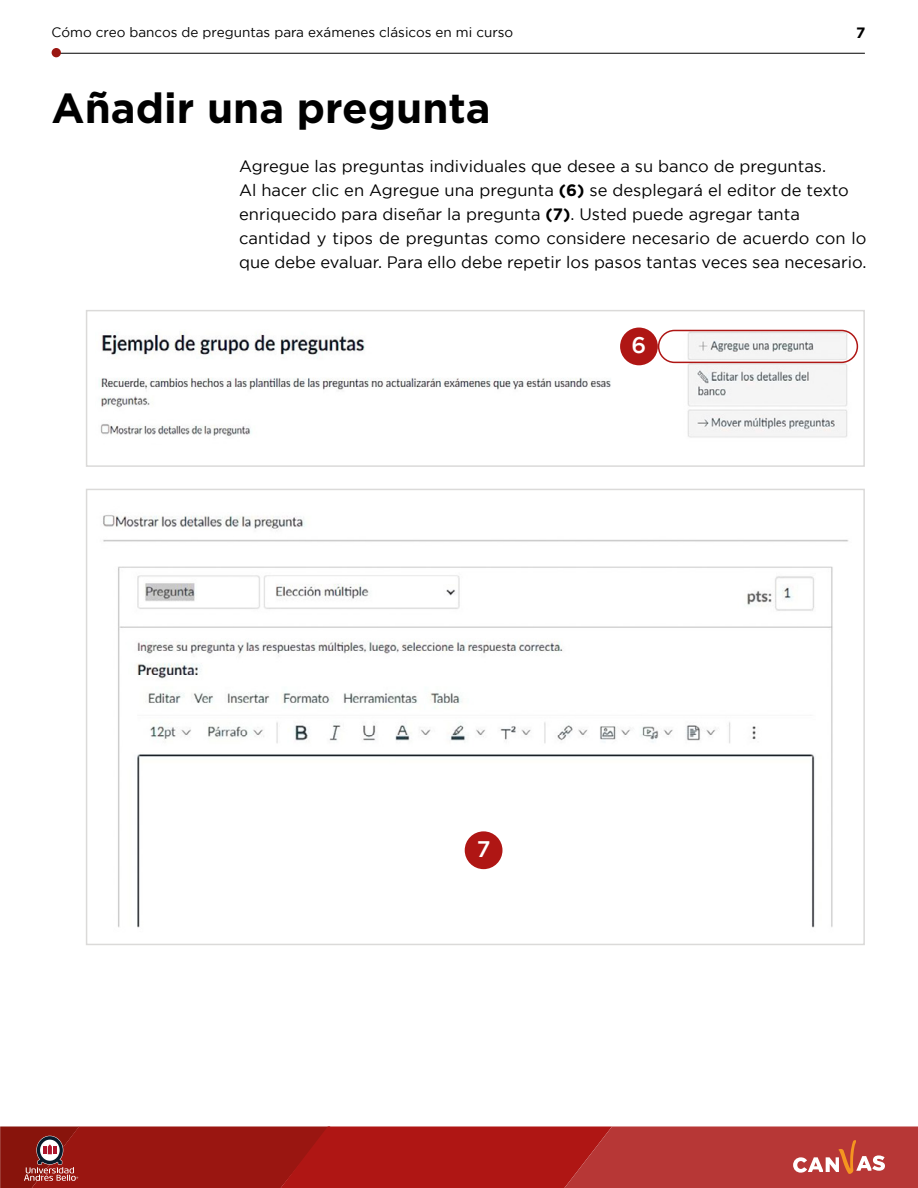
<style>
.page{position:relative;width:918px;height:1188px;background:#fff}
.page>*{position:absolute;margin:0;border:0;box-sizing:border-box;transform-origin:0 0}
.t1{font:700 42px "Gotham";color:#000}
.t2{font:500 22.5px "Gotham";color:#fff}
.t3{font:16.5px/24px "Gotham";color:#000}
.t4{font:700 15px "Gotham";color:#000}
.t5{font:13.5px "Gotham";color:#000}
.s1{font-weight:700}
</style>
<div class="page">
<svg style="left:0;top:1126px;width:918px;height:62px;background:#ab2825"></svg>
<hr style="left:52px;top:53px;width:813px;height:1px;background:#000">
<div style="left:52px;top:48px;width:9px;height:9px;background:#9a1611;border-radius:50%"></div>
<img style="left:99px;top:327px;width:759px;height:111px">
<div style="left:86px;top:310px;width:779px;height:157px;border:2px solid #dbdad9"></div>
<div style="left:86px;top:489px;width:779px;height:456px;border:2px solid #dbdad9"></div>
<div style="left:620px;top:328px;width:38px;height:37px;background:#af1614;border-radius:50%"></div>
<div style="left:658px;top:330px;width:200px;height:33px;border:2px solid #af1614;border-radius:16px"></div>
<img style="left:103px;top:515px;width:746px;height:413px">
<div style="left:465px;top:831px;width:37px;height:38px;background:#af1614;border-radius:50%"></div>
<p class="t5" style="left:52px;top:24px;width:463px">Cómo creo bancos de preguntas para exámenes clásicos en mi curso</p>
<p class="t4" style="left:856px;top:23px;width:11px">7</p>
<h1 class="t1" style="left:52px;top:80px;width:441px">Añadir una pregunta</h1>
<p class="t3" style="left:239px;top:154px;width:629px">Agregue las preguntas individuales que desee a su banco de preguntas.<br>Al hacer clic en Agregue una pregunta <span class="s1">(6)</span> se desplegará el editor de texto enriquecido para diseñar la pregunta <span class="s1">(7)</span>. Usted puede agregar tanta cantidad y tipos de preguntas como considere necesario de acuerdo con lo que debe evaluar. Para ello debe repetir los pasos tantas veces sea necesario.</p>
<h2 class="t2" style="left:632px;top:332px;width:16px">6</h2>
<h2 class="t2" style="left:477px;top:836px;width:15px">7</h2>
</div>
